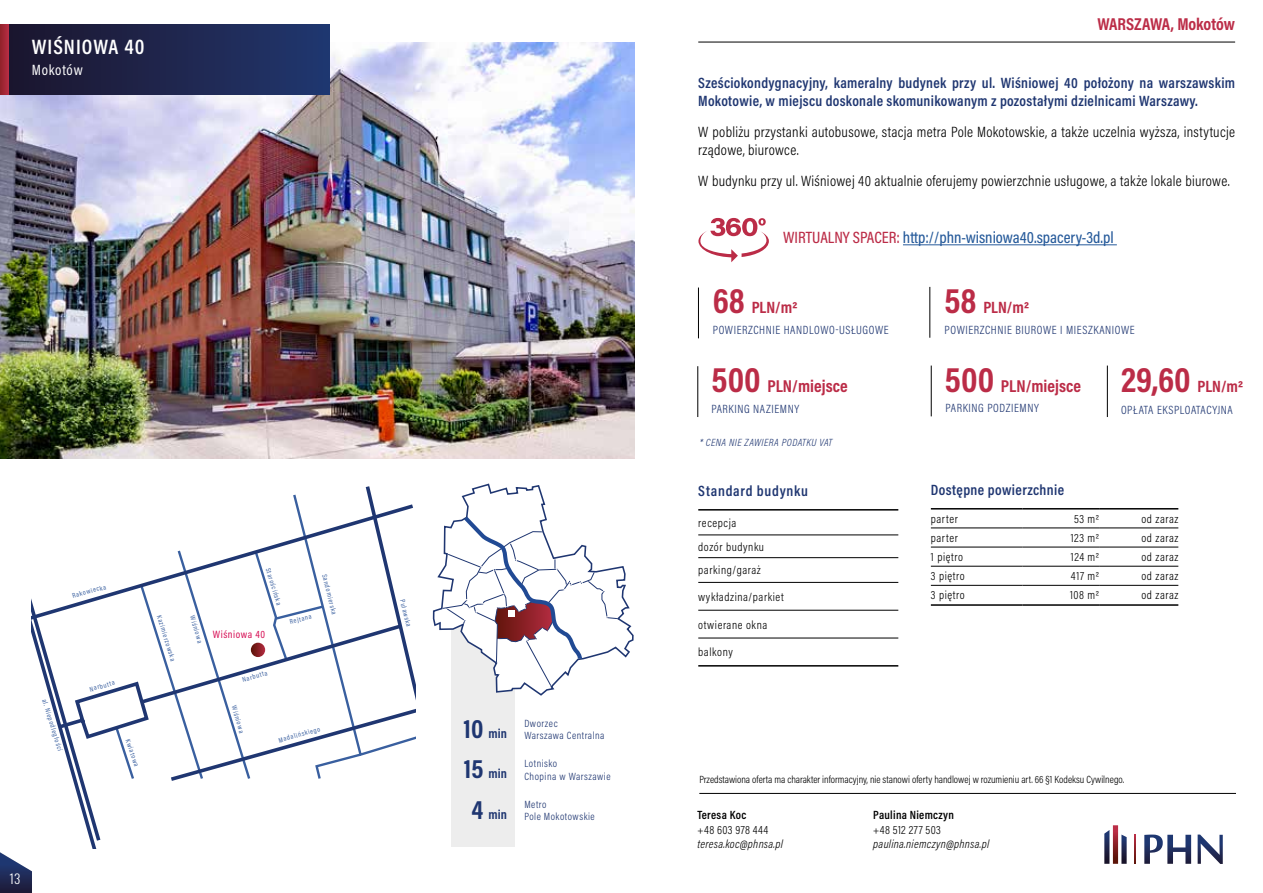
<style>
.page{position:relative;width:1263px;height:893px;background:#fff}
.page>*{position:absolute;margin:0;border:0;box-sizing:border-box;transform-origin:0 0}
.t1{font:600 21px "Acumin Pro Cond";letter-spacing:.05em;color:#fff}
.t2{font:700 17.4px "Acumin Pro Cond";color:#bb2c47}
.t3{font:500 16.5px "Acumin Pro Cond";color:#275b9b}
.t4{font:700 16.5px "Acumin Pro Cond";color:#bb2c47}
.t5{font:300 15px/18px "Acumin Pro Cond";letter-spacing:.02em;color:#000}
.t6{font:600 15px/18px "Acumin Pro Cond";letter-spacing:.02em;color:#1f3671}
.t7{font:600 15px "Acumin Pro Cond";letter-spacing:.05em;color:#1f3671}
.t8{font:15px "Acumin Pro Cond";letter-spacing:.05em;color:#fff}
.t9{font:700 13.2px "Acumin Pro Cond";color:#1f3671}
.t10{font:300 12.9px "Oswald";color:#fff}
.t11{font:300 12px/23.9px "Acumin Pro Cond";letter-spacing:.05em;color:#000}
.t12{font:300 12px "Acumin Pro Cond";letter-spacing:.05em;color:#1f3671}
.t13{font:italic 300 12px "Acumin Pro Cond";letter-spacing:.025em;color:#000}
.t14{font:600 12px "Acumin Pro Cond";letter-spacing:.025em;color:#000}
.t15{font:300 12px "Acumin Pro Cond";letter-spacing:.03em;color:#000}
.t16{font:10.8px "Acumin Pro Cond";letter-spacing:.05em;color:#d60b52}
.t17{font:300 10.5px "Acumin Pro Cond";color:#000}
.t18{font:300 10.5px/12.6px "Acumin Pro Cond";letter-spacing:.05em;color:#1f3671}
.t19{font:italic 300 10.5px "Acumin Pro Cond";letter-spacing:.05em;color:#1f3671}
.t20{font:7.05px "Acumin Pro Cond";color:#395f9f}
.s1{font-size:27px}
.s2{color:#bb2c47}
.s3{font-size:36px}
</style>
<div class="page">
<svg style="left:1134px;top:834px;width:1px;height:30px"></svg>
<svg style="left:1104px;top:830px;width:5px;height:34px"></svg>
<svg style="left:1113px;top:825px;width:5px;height:39px"></svg>
<svg style="left:1121px;top:835px;width:6px;height:29px"></svg>
<svg style="left:1144px;top:835px;width:47px;height:29px"></svg>
<svg style="left:1197px;top:834px;width:26px;height:30px"></svg>
<hr style="left:698px;top:42px;width:537px;height:1px;background:#000">
<hr style="left:699px;top:793px;width:537px;height:1px;background:#000">
<img style="left:0;top:42px;width:634px;height:416px">
<div style="left:0;top:24px;width:330px;height:71px;background:linear-gradient(to right,#1c142b,#21376f)"></div>
<svg style="left:0;top:24px;width:9px;height:71px"></svg>
<hr style="left:929px;top:287px;width:1px;height:51px;background:#000">
<hr style="left:698px;top:288px;width:1px;height:50px;background:#000">
<hr style="left:697px;top:366px;width:1px;height:51px;background:#000">
<hr style="left:931px;top:366px;width:1px;height:50px;background:#000">
<hr style="left:931px;top:508px;width:91px;height:1px;background:#000">
<hr style="left:1022px;top:508px;width:77px;height:1px;background:#000">
<hr style="left:1099px;top:508px;width:79px;height:1px;background:#000">
<hr style="left:931px;top:604px;width:91px;height:2px;background:#000">
<hr style="left:1022px;top:604px;width:77px;height:2px;background:#000">
<hr style="left:1099px;top:604px;width:79px;height:2px;background:#000">
<hr style="left:931px;top:528px;width:91px;height:1px;background:#000">
<hr style="left:1022px;top:528px;width:77px;height:1px;background:#000">
<hr style="left:1099px;top:528px;width:79px;height:1px;background:#000">
<hr style="left:931px;top:547px;width:91px;height:1px;background:#000">
<hr style="left:1022px;top:547px;width:77px;height:1px;background:#000">
<hr style="left:1099px;top:547px;width:79px;height:1px;background:#000">
<hr style="left:931px;top:566px;width:91px;height:1px;background:#000">
<hr style="left:1022px;top:566px;width:77px;height:1px;background:#000">
<hr style="left:1099px;top:566px;width:79px;height:1px;background:#000">
<hr style="left:931px;top:585px;width:91px;height:1px;background:#000">
<hr style="left:1022px;top:585px;width:77px;height:1px;background:#000">
<hr style="left:1099px;top:585px;width:79px;height:1px;background:#000">
<hr style="left:698px;top:509px;width:200px;height:2px;background:#000">
<hr style="left:698px;top:665px;width:200px;height:2px;background:#000">
<hr style="left:698px;top:535px;width:200px;height:1px;background:#000">
<hr style="left:698px;top:557px;width:200px;height:1px;background:#000">
<hr style="left:698px;top:582px;width:200px;height:1px;background:#000">
<hr style="left:698px;top:610px;width:200px;height:1px;background:#000">
<hr style="left:698px;top:638px;width:200px;height:1px;background:#000">
<div style="left:451px;top:599px;width:63px;height:248px;background:#ededed"></div>
<svg style="left:0;top:486px;width:416px;height:407px"></svg>
<svg style="left:432px;top:483px;width:202px;height:214px"></svg>
<div style="left:508px;top:610px;width:7px;height:7px;background:#fff"></div>
<hr style="left:1107px;top:366px;width:1px;height:51px;background:#000">
<hr style="left:903px;top:244px;width:214px;height:1px;background:#275b9b">
<svg style="left:698px;top:218px;width:71px;height:44px"></svg>
<h1 class="t1" style="left:32px;top:33px;width:114px">WIŚNIOWA 40</h1>
<p class="t8" style="left:32px;top:60px;width:52px">Mokotów</p>
<p class="t20" style="left:71px;top:592px;width:36px;rotate:-16deg">Rakowiecka</p>
<p class="t20" style="left:49px;top:698px;width:56px;rotate:73deg">al. Niepodległości</p>
<p class="t20" style="left:88px;top:685px;width:27px;rotate:-16deg">Narbutta</p>
<p class="t20" style="left:132px;top:738px;width:30px;rotate:71deg">Kwiatowa</p>
<p class="t20" style="left:164px;top:614px;width:49px;rotate:73deg">Kazimierzowska</p>
<p class="t20" style="left:197px;top:614px;width:30px;rotate:74deg">Wiśniowa</p>
<p class="t20" style="left:272px;top:567px;width:40px;rotate:73deg">Starościńska</p>
<p class="t20" style="left:329px;top:573px;width:43px;rotate:76deg">Sandomierska</p>
<p class="t20" style="left:289px;top:617px;width:24px;rotate:-14deg">Rejtana</p>
<p class="t16" style="left:213px;top:627px;width:54px">Wiśniowa 40</p>
<p class="t20" style="left:241px;top:675px;width:27px;rotate:-16deg">Narbutta</p>
<p class="t20" style="left:238px;top:704px;width:30px;rotate:74deg">Wiśniowa</p>
<p class="t20" style="left:277px;top:736px;width:45px;rotate:-16deg">Madalińskiego</p>
<p class="t10" style="left:9px;top:867px;width:12px">13</p>
<p class="t20" style="left:407px;top:598px;width:29px;rotate:76deg">Puławska</p>
<p class="t9" style="left:464px;top:724px;width:45px"><span class="s1">10</span> min</p>
<p class="t9" style="left:464px;top:765px;width:44px"><span class="s1">15</span> min</p>
<p class="t9" style="left:472px;top:805px;width:37px"><span class="s1">4</span> min</p>
<p class="t18" style="left:524px;top:717px;width:82px">Dworzec<br>Warszawa Centralna</p>
<p class="t18" style="left:524px;top:757px;width:88px">Lotnisko<br>Chopina w Warszawie</p>
<p class="t18" style="left:524px;top:797px;width:72px">Metro<br>Pole Mokotowskie</p>
<p class="t2" style="left:1097px;top:12px;width:139px">WARSZAWA, Mokotów</p>
<p class="t6" style="left:698px;top:74px;width:538px">Sześciokondygnacyjny, kameralny budynek przy ul. Wiśniowej 40 położony na warszawskim<br>Mokotowie, w miejscu doskonale skomunikowanym z pozostałymi dzielnicami Warszawy.</p>
<p class="t5" style="left:698px;top:123px;width:538px">W pobliżu przystanki autobusowe, stacja metra Pole Mokotowskie, a także uczelnia wyższa, instytucje rządowe, biurowce.</p>
<p class="t5" style="left:698px;top:172px;width:533px">W budynku przy ul. Wiśniowej 40 aktualnie oferujemy powierzchnie usługowe, a także lokale biurowe.</p>
<p class="t3" style="left:783px;top:227px;width:332px"><span class="s2">WIRTUALNY SPACER:</span> http://phn-wisniowa40.spacery-3d.pl</p>
<p class="t4" style="left:713px;top:297px;width:86px"><span class="s3">68</span> PLN/m2</p>
<p class="t4" style="left:944px;top:297px;width:86px"><span class="s3">58</span> PLN/m2</p>
<p class="t12" style="left:713px;top:322px;width:177px">POWIERZCHNIE HANDLOWO-USŁUGOWE</p>
<p class="t12" style="left:944px;top:322px;width:192px">POWIERZCHNIE BIUROWE I MIESZKANIOWE</p>
<p class="t2" style="left:711px;top:375px;width:138px"><span class="s3">500</span> PLN/miejsce</p>
<p class="t2" style="left:945px;top:375px;width:138px"><span class="s3">500</span> PLN/miejsce</p>
<p class="t12" style="left:711px;top:401px;width:89px">PARKING NAZIEMNY</p>
<p class="t12" style="left:945px;top:401px;width:95px">PARKING PODZIEMNY</p>
<p class="t19" style="left:700px;top:436px;width:134px">* CENA NIE ZAWIERA PODATKU VAT</p>
<p class="t4" style="left:1121px;top:375px;width:124px"><span class="s3">29,60</span> PLN/m2</p>
<p class="t12" style="left:1121px;top:402px;width:113px">OPŁATA EKSPLOATACYJNA</p>
<p class="t7" style="left:698px;top:481px;width:111px">Standard budynku</p>
<p class="t11" style="left:698px;top:510px;width:67px">recepcja<br>dozór budynku parking/garaż</p>
<p class="t11" style="left:698px;top:584px;width:87px">wykładzina/parkiet</p>
<p class="t11" style="left:698px;top:612px;width:70px">otwierane okna</p>
<p class="t11" style="left:698px;top:640px;width:36px">balkony</p>
<p class="t6" style="left:931px;top:480px;width:135px">Dostępne powierzchnie</p>
<p class="t11" style="left:931px;top:506px;width:28px">parter</p>
<p class="t11" style="left:1074px;top:506px;width:27px">53 m2</p>
<p class="t11" style="left:1141px;top:506px;width:38px">od zaraz</p>
<p class="t11" style="left:931px;top:526px;width:28px">parter</p>
<p class="t11" style="left:1071px;top:526px;width:30px">123 m2</p>
<p class="t11" style="left:1141px;top:526px;width:38px">od zaraz</p>
<p class="t11" style="left:931px;top:545px;width:34px">1 piętro</p>
<p class="t11" style="left:1071px;top:545px;width:30px">124 m2</p>
<p class="t11" style="left:1141px;top:545px;width:38px">od zaraz</p>
<p class="t11" style="left:931px;top:564px;width:35px">3 piętro</p>
<p class="t11" style="left:1071px;top:564px;width:30px">417 m2</p>
<p class="t11" style="left:1141px;top:564px;width:38px">od zaraz</p>
<p class="t11" style="left:931px;top:583px;width:35px">3 piętro</p>
<p class="t11" style="left:1070px;top:583px;width:31px">108 m2</p>
<p class="t11" style="left:1141px;top:583px;width:38px">od zaraz</p>
<p class="t17" style="left:699px;top:772px;width:426px">Przedstawiona oferta ma charakter informacyjny, nie stanowi oferty handlowej w rozumieniu art. 66 §1 Kodeksu Cywilnego.</p>
<p class="t14" style="left:698px;top:807px;width:50px">Teresa Koc</p>
<p class="t15" style="left:698px;top:822px;width:72px">+48 603 978 444</p>
<p class="t13" style="left:698px;top:837px;width:87px">teresa.koc@phnsa.pl</p>
<p class="t14" style="left:873px;top:807px;width:82px">Paulina Niemczyn</p>
<p class="t15" style="left:873px;top:822px;width:69px">+48 512 277 503</p>
<p class="t13" style="left:873px;top:837px;width:117px">paulina.niemczyn@phnsa.pl</p>
</div>
